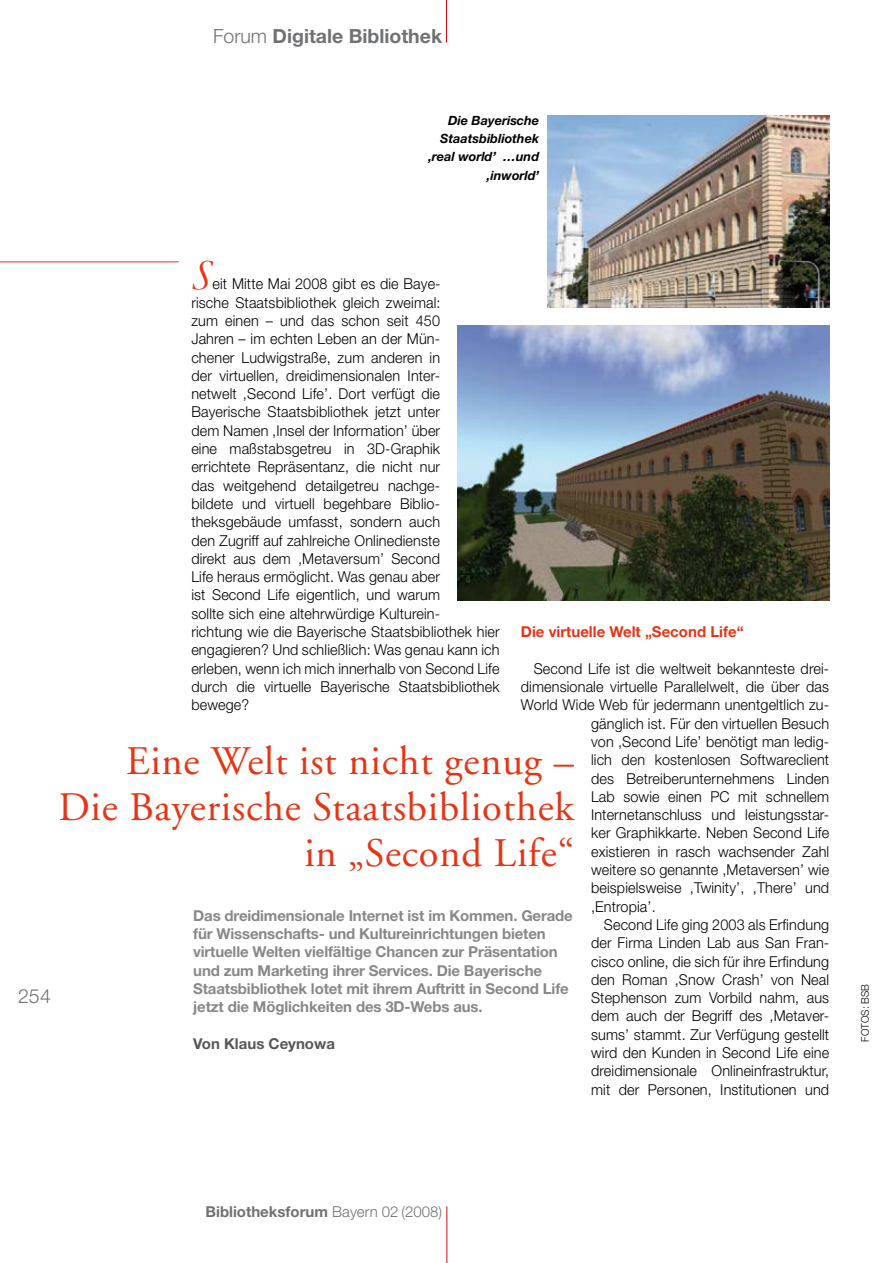
<style>
.page{position:relative;width:893px;height:1263px;background:#fff}
.page>*{position:absolute;margin:0;border:0;box-sizing:border-box;transform-origin:0 0}
.t1{font:italic 43.35px "Garamond";color:#e53517;scale:.96 1}
.t2{font:40.5px/45.8px "Adobe Garamond";letter-spacing:.02em;color:#e53517;text-align:right}
.t3{font:700 19.5px "Helvetica Neue";color:#707173}
.t4{font:300 19.5px "Helvetica Neue";color:#707173}
.t5{font:300 15px/18.3px "Helvetica Neue";letter-spacing:.01em;color:#000;scale:.96 1}
.t6{font:700 15px/18.3px "Helvetica Neue";letter-spacing:-.01em;color:#878889}
.t7{font:700 15px "Helvetica Neue";color:#707173}
.t8{font:700 15px "Helvetica Neue";color:#e53517}
.t9{font:700 15px "Helvetica Neue";color:#58585a}
.t10{font:italic 700 12.75px/18.3px "Helvetica Neue";color:#000;text-align:right}
.t11{font:300 10.5px "Helvetica Neue";color:#000;scale:.96 1}
.s1{font-weight:300}
</style>
<div class="page">
<hr style="left:446px;top:0;width:1px;height:43px;background:#cc071e">
<hr style="left:446px;top:1206px;width:1px;height:57px;background:#cc071e">
<hr style="left:0;top:261px;width:179px;height:1px;background:#e53517">
<img style="left:548px;top:115px;width:282px;height:193px">
<img style="left:457px;top:326px;width:372px;height:274px">
<h3 class="t3" style="left:213px;top:24px;width:231px"><span class="s1">Forum</span> Digitale Bibliothek</h3>
<p class="t10" style="left:428px;top:111px;width:112px">Die Bayerische<br>Staatsbibliothek ‚real world’ …und ‚inworld’</p>
<h3 class="t4" style="left:18px;top:984px;width:34px">254</h3>
<h1 class="t1" style="left:191px;top:250px;width:23px">S</h1>
<p class="t5" style="left:191px;top:274px;width:323px;text-indent:21px">eit Mitte Mai 2008 gibt es die Baye-<br>rische Staatsbibliothek gleich zweimal:<br>zum einen – und das schon seit 450<br>Jahren – im echten Leben an der Mün-<br>chener Ludwigstraße, zum anderen in<br>der virtuellen, dreidimensionalen Inter-<br>netwelt ‚Second Life’. Dort verfügt die Bayerische Staatsbibliothek jetzt unter<br>dem Namen ‚Insel der Information’ über<br>eine maßstabsgetreu in 3D-Graphik errichtete Repräsentanz, die nicht nur<br>das weitgehend detailgetreu nachge-<br>bildete und virtuell begehbare Biblio&shy;theksgebäude umfasst, sondern auch<br>den Zugriff auf zahlreiche Onlinedienste<br>direkt aus dem ‚Metaversum’ Second<br>Life heraus ermöglicht. Was genau aber<br>ist Second Life eigentlich, und warum<br>sollte sich eine altehrwürdige Kulturein-<br>richtung wie die Bayerische Staatsbibliothek hier engagieren? Und schließlich: Was genau kann ich erleben, wenn ich mich innerhalb von Second Life durch die virtuelle Bayerische Staatsbibliothek bewege?</p>
<p class="t8" style="left:521px;top:622px;width:224px">Die virtuelle Welt „Second Life“</p>
<p class="t5" style="left:534px;top:659px;width:309px">Second Life ist die weltweit bekannteste drei-</p>
<p class="t5" style="left:521px;top:677px;width:323px">dimensionale virtuelle Parallelwelt, die über das</p>
<p class="t5" style="left:521px;top:695px;width:323px">World Wide Web für jedermann unentgeltlich zu-</p>
<p class="t5" style="left:591px;top:714px;width:250px">gänglich ist. Für den virtuellen Besuch</p>
<p class="t5" style="left:591px;top:732px;width:250px">von ‚Second Life’ benötigt man ledig-</p>
<p class="t5" style="left:591px;top:750px;width:250px">lich den kostenlosen Softwareclient</p>
<p class="t5" style="left:591px;top:769px;width:250px">des Betreiberunternehmens Linden</p>
<p class="t5" style="left:591px;top:787px;width:250px">Lab sowie einen PC mit schnellem</p>
<p class="t5" style="left:591px;top:805px;width:250px">Internetanschluss und leistungsstar-</p>
<p class="t5" style="left:591px;top:823px;width:250px">ker Graphikkarte. Neben Second Life</p>
<p class="t5" style="left:591px;top:842px;width:250px">existieren in rasch wachsender Zahl</p>
<p class="t5" style="left:591px;top:860px;width:250px">weitere so genannte ‚Metaversen’ wie</p>
<p class="t5" style="left:591px;top:878px;width:250px">beispielsweise ‚Twinity’, ‚There’ und</p>
<p class="t5" style="left:591px;top:897px;width:69px">‚Entropia’.</p>
<p class="t5" style="left:604px;top:915px;width:236px">Second Life ging 2003 als Erfindung</p>
<p class="t5" style="left:591px;top:933px;width:250px">der Firma Linden Lab aus San Fran-</p>
<p class="t5" style="left:591px;top:952px;width:249px">cisco online, die sich für ihre Erfindung</p>
<p class="t5" style="left:591px;top:970px;width:250px">den Roman ‚Snow Crash’ von Neal</p>
<p class="t5" style="left:591px;top:988px;width:250px">Stephenson zum Vorbild nahm, aus</p>
<p class="t5" style="left:591px;top:1006px;width:250px">dem auch der Begriff des ‚Metaver-</p>
<p class="t5" style="left:591px;top:1025px;width:250px">sums’ stammt. Zur Verfügung gestellt</p>
<p class="t5" style="left:591px;top:1043px;width:250px">wird den Kunden in Second Life eine</p>
<p class="t5" style="left:591px;top:1061px;width:250px">dreidimensionale Onlineinfrastruktur,</p>
<p class="t5" style="left:591px;top:1080px;width:250px">mit der Personen, Institutionen und</p>
<h2 class="t2" style="left:59px;top:740px;width:517px">Eine Welt ist nicht genug –<br>Die Bayerische Staatsbibliothek in „Second Life“</h2>
<p class="t6" style="left:193px;top:906px;width:381px">Das dreidimensionale Internet ist im Kommen. Gerade für Wissenschafts- und Kultureinrichtungen bieten virtuelle Welten vielfältige Chancen zur Präsentation und zum Marketing ihrer Services. Die Bayerische Staatsbibliothek lotet mit ihrem Auftritt in Second Life jetzt die Möglichkeiten des 3D-Webs aus.</p>
<p class="t9" style="left:193px;top:1034px;width:143px">Von Klaus Ceynowa</p>
<p class="t11" style="left:859px;top:1042px;width:62px;rotate:-90deg">Fotos: BSB</p>
<p class="t7" style="left:206px;top:1202px;width:238px">Bibliotheksforum <span class="s1">Bayern 02 (2008)</span></p>
</div>
